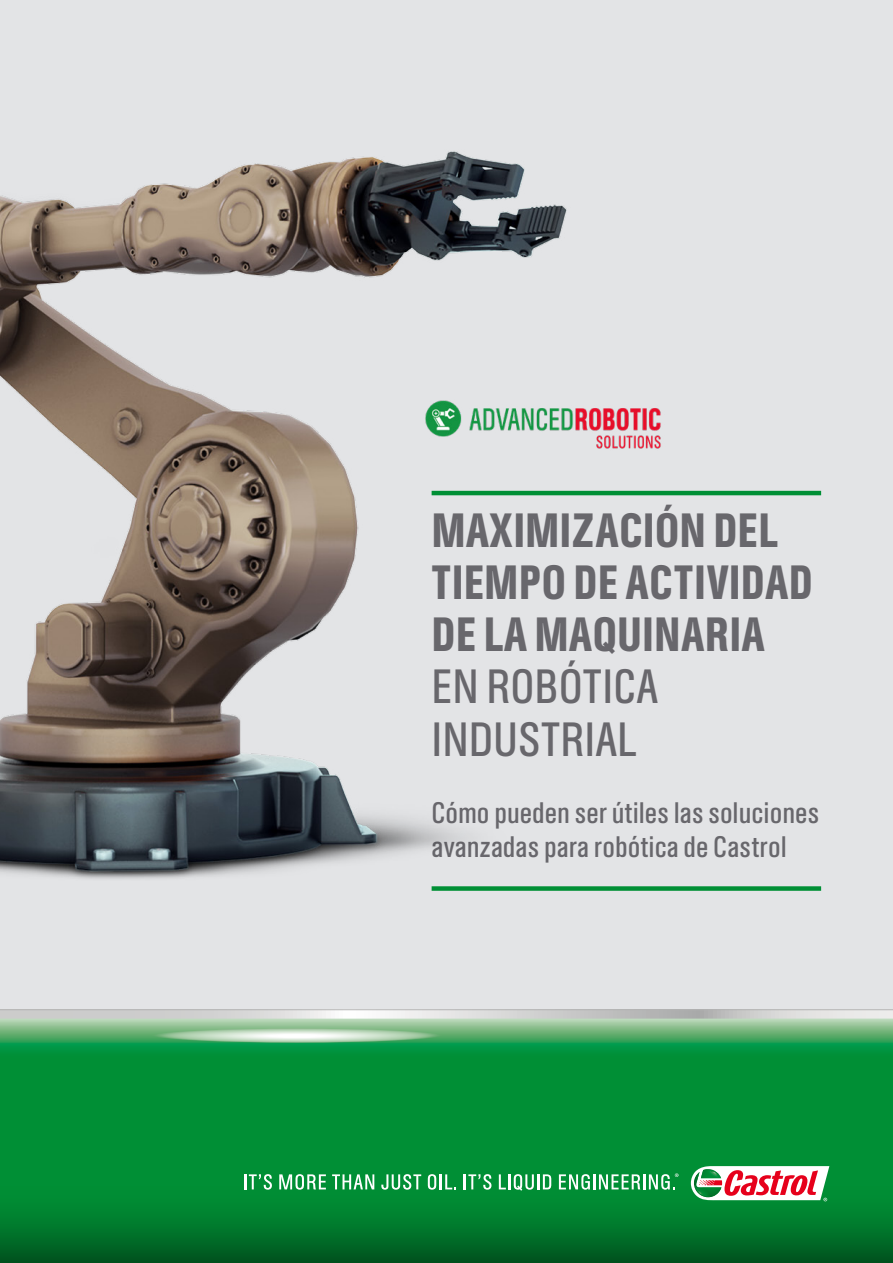
<style>
.page{position:relative;width:893px;height:1263px;background:#fff}
.page>*{position:absolute;margin:0;border:0;box-sizing:border-box;transform-origin:0 0}
.t1{font:500 43.5px/52.2px "Castrol Sans Con ML";color:#68676c}
.t2{font:43.5px/52.2px "Castrol Sans Con ML";color:#68676c}
.t3{font:26.85px/33.6px "Castrol Sans Con ML";color:#68676c}
</style>
<div class="page">
<div style="left:0;top:0;width:893px;height:1021px;background:#e3e4e6"></div>
<svg style="left:0;top:1009px;width:893px;height:9px"></svg>
<div style="left:0;top:1023px;width:893px;height:240px;background:#008f35"></div>
<svg style="left:0;top:1018px;width:893px;height:33px;background:#5bb176"></svg>
<div style="left:0;top:1181px;width:893px;height:82px;background:linear-gradient(to bottom,#019a39,#005920)"></div>
<svg style="left:159px;top:1028px;width:276px;height:15px"></svg>
<svg style="left:165px;top:1028px;width:264px;height:14px"></svg>
<div style="left:180px;top:1029px;width:234px;height:13px;background:#b0d2b0;border-radius:50%"></div>
<div style="left:183px;top:1029px;width:228px;height:12px;background:#b3d3b3;border-radius:50%"></div>
<div style="left:200px;top:1030px;width:194px;height:11px;background:#c3ddc2;border-radius:50%"></div>
<div style="left:201px;top:1031px;width:192px;height:10px;background:#c4ddc3;border-radius:50%"></div>
<div style="left:204px;top:1031px;width:186px;height:9px;background:#c6dfc6;border-radius:50%"></div>
<div style="left:208px;top:1031px;width:178px;height:9px;background:#cae1c9;border-radius:50%"></div>
<div style="left:212px;top:1031px;width:170px;height:9px;background:#cee3cd;border-radius:50%"></div>
<div style="left:216px;top:1031px;width:162px;height:9px;background:#d2e5d1;border-radius:50%"></div>
<div style="left:219px;top:1032px;width:156px;height:8px;background:#d4e7d4;border-radius:50%"></div>
<div style="left:223px;top:1032px;width:148px;height:8px;background:#d8e9d7;border-radius:50%"></div>
<div style="left:224px;top:1032px;width:146px;height:7px;background:#d9e9d8;border-radius:50%"></div>
<div style="left:228px;top:1032px;width:138px;height:7px;background:#dcebdc;border-radius:50%"></div>
<div style="left:232px;top:1032px;width:130px;height:7px;background:#e0eddf;border-radius:50%"></div>
<div style="left:233px;top:1032px;width:129px;height:7px;background:#e1eee0;border-radius:50%"></div>
<div style="left:237px;top:1033px;width:120px;height:6px;background:#e5f0e4;border-radius:50%"></div>
<div style="left:241px;top:1033px;width:112px;height:6px;background:#e8f2e8;border-radius:50%"></div>
<div style="left:246px;top:1033px;width:102px;height:5px;background:#ecf4ec;border-radius:50%"></div>
<div style="left:251px;top:1033px;width:93px;height:5px;background:#f0f7f0;border-radius:50%"></div>
<div style="left:251px;top:1033px;width:92px;height:5px;background:#f1f7f1;border-radius:50%"></div>
<hr style="left:256px;top:1034px;width:82px;height:4px;background:#f5f9f5;border-radius:50%">
<hr style="left:261px;top:1034px;width:72px;height:4px;background:#f9fbf9;border-radius:50%">
<hr style="left:266px;top:1034px;width:62px;height:3px;background:#fdfdfd;border-radius:50%">
<hr style="left:432px;top:491px;width:389px;height:4px;background:#008f35">
<div style="left:432px;top:886px;width:389px;height:5px;background:#008f35"></div>
<svg style="left:244px;top:1174px;width:28px;height:16px"></svg>
<svg style="left:279px;top:1174px;width:47px;height:16px"></svg>
<svg style="left:332px;top:1174px;width:42px;height:15px"></svg>
<svg style="left:381px;top:1174px;width:40px;height:16px"></svg>
<svg style="left:428px;top:1174px;width:28px;height:16px"></svg>
<svg style="left:464px;top:1174px;width:27px;height:16px"></svg>
<svg style="left:499px;top:1174px;width:52px;height:17px"></svg>
<svg style="left:690px;top:1166px;width:140px;height:35px;background:#cca9a1"></svg>
<svg style="left:559px;top:1173px;width:119px;height:17px"></svg>
<img style="left:0;top:151px;width:622px;height:740px">
<img style="left:419px;top:389px;width:242px;height:66px">
<h1 class="t1" style="left:432px;top:505px;width:383px">MAXIMIZACIÓN DEL<br>TIEMPO DE ACTIVIDAD<br>DE LA MAQUINARIA</h1>
<h1 class="t2" style="left:432px;top:661px;width:228px">EN ROBÓTICA<br>INDUSTRIAL</h1>
<p class="t3" style="left:432px;top:796px;width:389px">Cómo pueden ser útiles las soluciones avanzadas para robótica de Castrol</p>
</div>
